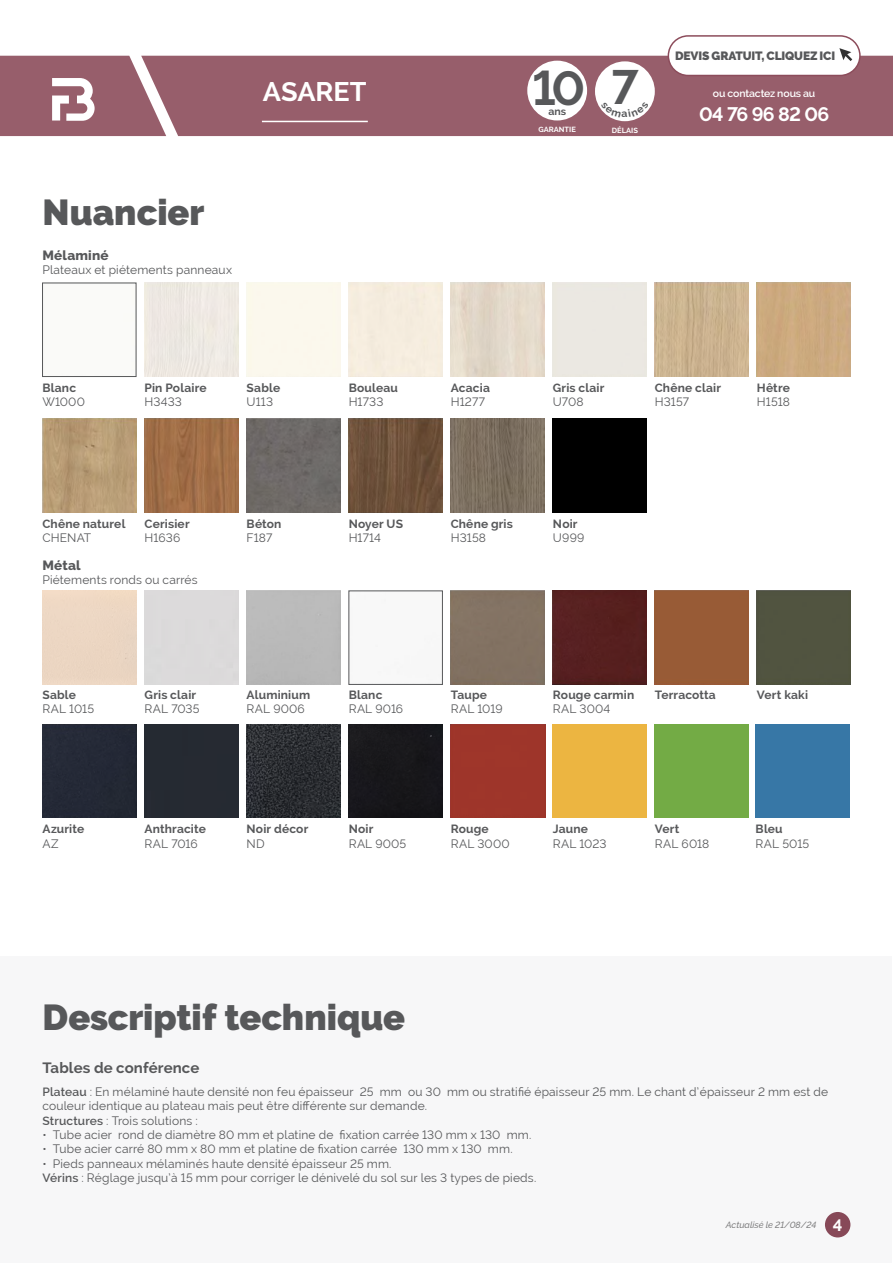
<style>
.page{position:relative;width:893px;height:1263px;background:#fff}
.page>*{position:absolute;margin:0;border:0;box-sizing:border-box;transform-origin:0 0}
.t1{font:700 48px "Raleway";color:#57585a}
.t2{font:900 36px "Raleway";color:#57585a}
.t3{font:700 27px "Raleway";color:#fff}
.t4{font:700 19.5px "Raleway";letter-spacing:-.045em;color:#fff}
.t5{font:700 15px "Raleway";letter-spacing:.005em;color:#57585a}
.t6{font:800 13.5px "Raleway";letter-spacing:.01em;color:#57585a}
.t7{font:12px/14.4px "Raleway";letter-spacing:.015em;color:#57585a}
.t8{font:700 12px "Raleway";letter-spacing:.015em;color:#57585a}
.t9{font:900 12px "Raleway";letter-spacing:-.01em;color:#57585a}
.t10{font:600 10.5px "Raleway";letter-spacing:-.01em;color:#fff}
.t11{font:700 10.5px "Raleway";color:#57585a}
.t12{font:italic 500 9px "Raleway";color:#787878}
.t13{font:700 7.5px "Raleway";color:#fff}
.s1{font-weight:600}
.s2{font-weight:700;font-style:normal;font-size:16.5px;color:#fff}
</style>
<div class="page">
<div style="left:0;top:957px;width:891px;height:306px;background:#f7f7f8"></div>
<div style="left:42px;top:283px;width:94px;height:94px;border:1px solid #57585a"></div>
<div style="left:145px;top:283px;width:93px;height:93px;background:#eee9e3"></div>
<img style="left:451px;top:419px;width:93px;height:93px">
<div style="left:247px;top:419px;width:93px;height:93px;background:#6e6a67"></div>
<img style="left:349px;top:419px;width:93px;height:93px">
<img style="left:655px;top:283px;width:93px;height:93px">
<div style="left:553px;top:418px;width:93px;height:94px;background:#000"></div>
<img style="left:145px;top:419px;width:93px;height:93px">
<img style="left:43px;top:419px;width:93px;height:93px">
<div style="left:451px;top:591px;width:94px;height:93px;background:#827262"></div>
<div style="left:349px;top:591px;width:94px;height:94px;border:1px solid #57585a"></div>
<div style="left:756px;top:724px;width:93px;height:94px;background:#3777a6"></div>
<div style="left:553px;top:591px;width:93px;height:93px;background:#561f1f"></div>
<div style="left:655px;top:591px;width:93px;height:93px;background:#985b36"></div>
<div style="left:757px;top:591px;width:93px;height:93px;background:#515440"></div>
<div style="left:349px;top:724px;width:93px;height:94px;background:#17171b"></div>
<div style="left:451px;top:724px;width:94px;height:94px;background:#9e352a"></div>
<div style="left:145px;top:724px;width:93px;height:94px;background:#252a32"></div>
<div style="left:553px;top:724px;width:93px;height:94px;background:#ecb541"></div>
<div style="left:655px;top:724px;width:93px;height:94px;background:#73ab45"></div>
<img style="left:247px;top:724px;width:93px;height:94px">
<div style="left:43px;top:724px;width:93px;height:94px;background:#242936"></div>
<div style="left:0;top:56px;width:893px;height:80px;background:#975e6b"></div>
<hr style="left:262px;top:121px;width:106px;height:1px;background:#fff">
<div style="left:825px;top:1212px;width:25px;height:25px;background:#8c4c5b;border-radius:50%"></div>
<svg style="left:52px;top:78px;width:43px;height:43px"></svg>
<div style="left:527px;top:61px;width:60px;height:59px;background:#fff;border-radius:50%"></div>
<div style="left:595px;top:61px;width:60px;height:60px;background:#fff;border-radius:50%"></div>
<div style="left:668px;top:36px;width:192px;height:39px;background:#fff;border-radius:20px"></div>
<div style="left:668px;top:35px;width:193px;height:41px;border:2px solid #8c4c5b;border-radius:20px"></div>
<svg style="left:839px;top:48px;width:13px;height:13px"></svg>
<svg style="left:601px;top:109px;width:48px;height:9px"></svg>
<p class="t9" style="left:675px;top:49px;width:162px">DEVIS GRATUIT, CLIQUEZ ICI</p>
<h3 class="t3" style="left:263px;top:76px;width:105px">Asaret</h3>
<h1 class="t1" style="left:532px;top:60px;width:54px">10</h1>
<p class="t11" style="left:548px;top:105px;width:19px">ans</p>
<h1 class="t1" style="left:611px;top:60px;width:28px">7</h1>
<p class="t10" style="left:713px;top:88px;width:104px">ou contactez nous au</p>
<h3 class="t4" style="left:699px;top:103px;width:132px">04 76 96 82 06</h3>
<p class="t13" style="left:538px;top:125px;width:38px">GARANTIE</p>
<p class="t13" style="left:612px;top:126px;width:27px">DÉLAIS</p>
<h2 class="t2" style="left:43px;top:192px;width:164px">Nuancier</h2>
<p class="t6" style="left:43px;top:248px;width:68px">Mélaminé</p>
<p class="t7" style="left:43px;top:263px;width:191px">Plateaux et piétements panneaux</p>
<p class="t8" style="left:42px;top:381px;width:35px">Blanc</p>
<p class="t7" style="left:42px;top:395px;width:44px">W1000</p>
<p class="t8" style="left:145px;top:381px;width:64px">Pin Polaire</p>
<p class="t7" style="left:145px;top:395px;width:39px">H3433</p>
<p class="t8" style="left:247px;top:381px;width:35px">Sable</p>
<p class="t7" style="left:247px;top:395px;width:28px">U113</p>
<p class="t8" style="left:349px;top:381px;width:51px">Bouleau</p>
<p class="t7" style="left:349px;top:395px;width:36px">H1733</p>
<p class="t8" style="left:451px;top:381px;width:41px">Acacia</p>
<p class="t7" style="left:451px;top:395px;width:36px">H1277</p>
<p class="t8" style="left:553px;top:381px;width:53px">Gris clair</p>
<p class="t7" style="left:553px;top:395px;width:32px">U708</p>
<p class="t8" style="left:655px;top:381px;width:68px">Chêne clair</p>
<p class="t7" style="left:655px;top:395px;width:36px">H3157</p>
<p class="t8" style="left:757px;top:381px;width:35px">Hêtre</p>
<p class="t7" style="left:757px;top:395px;width:35px">H1518</p>
<p class="t8" style="left:43px;top:516px;width:84px">Chêne naturel</p>
<p class="t7" style="left:43px;top:531px;width:50px">CHENAT</p>
<p class="t8" style="left:145px;top:516px;width:47px">Cerisier</p>
<p class="t7" style="left:145px;top:531px;width:37px">H1636</p>
<p class="t8" style="left:247px;top:516px;width:36px">Béton</p>
<p class="t7" style="left:247px;top:531px;width:27px">F187</p>
<p class="t8" style="left:349px;top:516px;width:55px">Noyer US</p>
<p class="t7" style="left:349px;top:531px;width:34px">H1714</p>
<p class="t8" style="left:451px;top:516px;width:64px">Chêne gris</p>
<p class="t7" style="left:451px;top:531px;width:37px">H3158</p>
<p class="t8" style="left:553px;top:516px;width:26px">Noir</p>
<p class="t7" style="left:553px;top:531px;width:33px">U999</p>
<p class="t6" style="left:43px;top:557px;width:40px">Métal</p>
<p class="t7" style="left:43px;top:572px;width:157px">Piétements ronds ou carrés</p>
<p class="t8" style="left:43px;top:688px;width:35px">Sable</p>
<p class="t7" style="left:43px;top:702px;width:53px">RAL 1015</p>
<p class="t8" style="left:145px;top:688px;width:53px">Gris clair</p>
<p class="t7" style="left:145px;top:702px;width:56px">RAL 7035</p>
<p class="t8" style="left:247px;top:688px;width:65px">Aluminium</p>
<p class="t7" style="left:247px;top:702px;width:60px">RAL 9006</p>
<p class="t8" style="left:349px;top:688px;width:35px">Blanc</p>
<p class="t7" style="left:349px;top:702px;width:56px">RAL 9016</p>
<p class="t8" style="left:451px;top:688px;width:38px">Taupe</p>
<p class="t7" style="left:451px;top:702px;width:53px">RAL 1019</p>
<p class="t8" style="left:553px;top:688px;width:83px">Rouge carmin</p>
<p class="t7" style="left:553px;top:702px;width:59px">RAL 3004</p>
<p class="t8" style="left:655px;top:688px;width:63px">Terracotta</p>
<p class="t8" style="left:757px;top:688px;width:53px">Vert kaki</p>
<p class="t8" style="left:43px;top:822px;width:43px">Azurite</p>
<p class="t7" style="left:43px;top:836px;width:18px">AZ</p>
<p class="t8" style="left:145px;top:822px;width:63px">Anthracite</p>
<p class="t7" style="left:145px;top:836px;width:55px">RAL 7016</p>
<p class="t8" style="left:247px;top:822px;width:63px">Noir décor</p>
<p class="t7" style="left:247px;top:836px;width:20px">ND</p>
<p class="t8" style="left:349px;top:822px;width:26px">Noir</p>
<p class="t7" style="left:349px;top:836px;width:59px">RAL 9005</p>
<p class="t8" style="left:451px;top:822px;width:40px">Rouge</p>
<p class="t7" style="left:451px;top:836px;width:60px">RAL 3000</p>
<p class="t8" style="left:553px;top:822px;width:37px">Jaune</p>
<p class="t7" style="left:553px;top:836px;width:55px">RAL 1023</p>
<p class="t8" style="left:655px;top:822px;width:26px">Vert</p>
<p class="t7" style="left:655px;top:836px;width:56px">RAL 6018</p>
<p class="t8" style="left:756px;top:822px;width:29px">Bleu</p>
<p class="t7" style="left:756px;top:836px;width:55px">RAL 5015</p>
<h2 class="t2" style="left:43px;top:997px;width:364px">Descriptif technique</h2>
<p class="t5" style="left:43px;top:1059px;width:158px">Tables de conférence</p>
<p class="t7" style="left:43px;top:1084px;width:787px"><span class="s1">Plateau</span> : En mélaminé haute densité non feu épaisseur 25 mm ou 30 mm ou stratifié épaisseur 25 mm. Le chant d’épaisseur 2 mm est de couleur identique au plateau mais peut être différente sur demande.<br><span class="s1">Structures</span> : Trois solutions :</p>
<p class="t7" style="left:43px;top:1127px;width:490px">• Tube acier rond de diamètre 80 mm et platine de fixation carrée 130 mm x 130 mm.</p>
<p class="t7" style="left:43px;top:1142px;width:472px">• Tube acier carré 80 mm x 80 mm et platine de fixation carrée 130 mm x 130 mm.</p>
<p class="t7" style="left:43px;top:1156px;width:495px">• Pieds panneaux mélaminés haute densité épaisseur 25 mm.<br><span class="s1">Vérins</span> : Réglage jusqu’à 15 mm pour corriger le dénivelé du sol sur les 3 types de pieds.</p>
<p class="t12" style="left:726px;top:1219px;width:118px">Actualisé le 21/08/24 <span class="s2">4</span></p>
</div>
